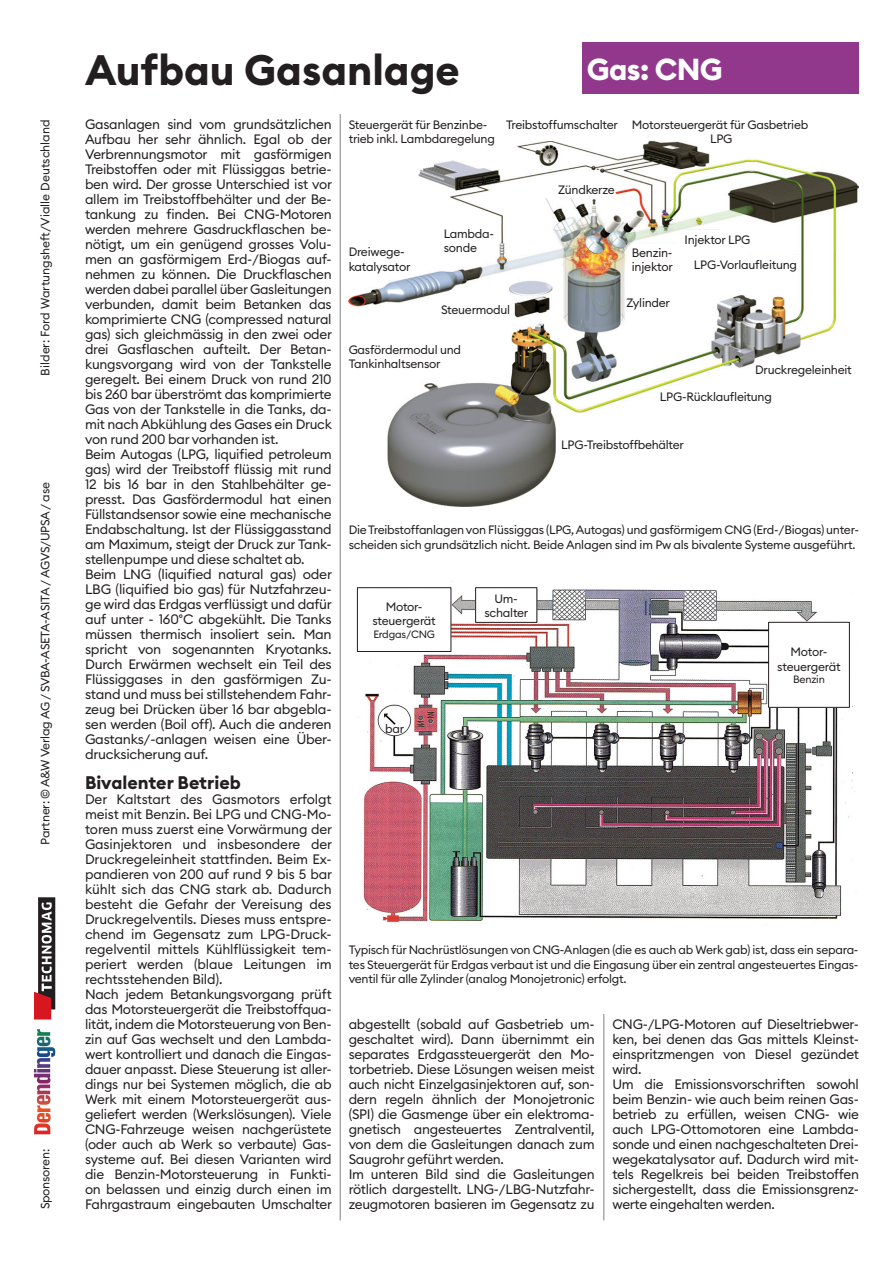
<style>
.page{position:relative;width:893px;height:1263px;background:#fff}
.page>*{position:absolute;margin:0;border:0;box-sizing:border-box;transform-origin:0 0}
.Projektschrift_Übers{font:700 42px "Euclid Circular B";color:#231f20}
.Kapitel-oben_rechts{font:700 30px "Euclid Circular B";letter-spacing:-.02em;color:#fff}
.Text{font:700 18px "Euclid Circular B";color:#231f20}
.Text-2{font:13.5px/15px "Euclid Circular B";letter-spacing:-.02em;color:#231f20;text-align:justify}
.Bildlegende__Bildbes{font:12px/14.4px "Euclid Circular B";letter-spacing:-.02em;color:#231f20}
.Quellen{font:12px "Euclid Circular B";color:#231f20}
.Bildlegende__Bildbes-2{font:10.5px "Euclid Circular B";letter-spacing:-.02em;color:#231f20}
</style>
<div class="page">
<hr style="left:603px;top:1014px;width:1px;height:206px;background:#808285">
<hr style="left:340px;top:114px;width:1px;height:1106px;background:#808285">
<div style="left:38px;top:897px;width:17px;height:112px;background:#231f20"></div>
<svg style="left:34px;top:902px;width:18px;height:117px"></svg>
<svg style="left:37px;top:1029px;width:13px;height:17px"></svg>
<div style="left:583px;top:43px;width:276px;height:51px;background:#91388c"></div>
<img style="left:349px;top:129px;width:510px;height:377px">
<div style="left:649px;top:129px;width:71px;height:11px;background:#fff"></div>
<img style="left:356px;top:581px;width:499px;height:341px">
<div style="left:388px;top:728px;width:13px;height:5px;background:#fff"></div>
<div style="left:349px;top:343px;width:161px;height:26px;background:#fff"></div>
<div style="left:357px;top:588px;width:94px;height:63px;background:#fff"></div>
<div style="left:357px;top:587px;width:94px;height:65px;border:1px solid #231f20"></div>
<div style="left:769px;top:622px;width:80px;height:85px;background:#fff"></div>
<div style="left:768px;top:622px;width:82px;height:86px;border:1px solid #231f20"></div>
<div style="left:349px;top:119px;width:146px;height:40px;background:#fff"></div>
<div style="left:506px;top:119px;width:115px;height:21px;background:#fff"></div>
<div style="left:685px;top:230px;width:85px;height:17px;background:#fff"></div>
<div style="left:530px;top:180px;width:85px;height:18px;background:#fff"></div>
<div style="left:632px;top:244px;width:53px;height:30px;background:#fff"></div>
<div style="left:444px;top:225px;width:53px;height:30px;background:#fff"></div>
<div style="left:349px;top:244px;width:76px;height:29px;background:#fff"></div>
<div style="left:627px;top:294px;width:85px;height:17px;background:#fff"></div>
<div style="left:476px;top:588px;width:61px;height:34px;background:#fff"></div>
<div style="left:475px;top:587px;width:62px;height:36px;border:1px solid #231f20"></div>
<div style="left:425px;top:300px;width:85px;height:18px;background:#fff"></div>
<div style="left:694px;top:255px;width:106px;height:18px;background:#fff"></div>
<div style="left:755px;top:360px;width:106px;height:18px;background:#fff"></div>
<div style="left:660px;top:387px;width:119px;height:17px;background:#fff"></div>
<div style="left:561px;top:435px;width:128px;height:18px;background:#fff"></div>
<p class="Quellen" style="left:37px;top:376px;width:258px;rotate:-90deg">Bilder: Ford Wartungsheft/Vialle Deutschland</p>
<p class="Bildlegende__Bildbes" style="left:38px;top:844px;width:364px;rotate:-90deg">Partner: © A&amp;W Verlag AG / SVBA-ASETA-ASITA / AGVS/UPSA / ase</p>
<p class="Bildlegende__Bildbes" style="left:38px;top:1209px;width:62px;rotate:-90deg">Sponsoren:</p>
<p class="Projektschrift_Übers" style="left:85px;top:43px;width:376px">Aufbau Gasanlage</p>
<p class="Kapitel-oben_rechts" style="left:587px;top:50px;width:138px">Gas: CNG</p>
<p class="Bildlegende__Bildbes" style="left:632px;top:117px;width:178px">Motorsteuergerät für Gasbetrieb</p>
<p class="Bildlegende__Bildbes" style="left:710px;top:132px;width:24px">LPG</p>
<p class="Text-2" style="left:85px;top:117px;width:248px">Gasanlagen sind vom grundsätzlichen Aufbau her sehr ähnlich. Egal ob der Verbrennungsmotor mit gasförmigen Treibstoffen oder mit Flüssiggas betrie&shy;ben wird. Der grosse Unterschied ist vor allem im Treibstoffbehälter und der Be&shy;tankung zu finden. Bei CNG-Motoren werden mehrere Gasdruckflaschen be&shy;nötigt, um ein genügend grosses Volu&shy;men an gasförmigem Erd-/Biogas auf&shy;nehmen zu können. Die Druckflaschen werden dabei parallel über Gasleitungen verbunden, damit beim Betanken das komprimierte CNG (compressed natural gas) sich gleichmässig in den zwei oder drei Gasflaschen aufteilt. Der Betan&shy;kungsvorgang wird von der Tankstelle geregelt. Bei einem Druck von rund 210 bis 260 bar überströmt das komprimierte Gas von der Tankstelle in die Tanks, da&shy;mit nach Abkühlung des Gases ein Druck von rund 200 bar vorhanden ist.</p>
<p class="Text-2" style="left:85px;top:447px;width:248px">Beim Autogas (LPG, liquified petroleum gas) wird der Treibstoff flüssig mit rund 12 bis 16 bar in den Stahlbehälter ge&shy;presst. Das Gasfördermodul hat einen Füllstandsensor sowie eine mechanische Endabschaltung. Ist der Flüssiggasstand am Maximum, steigt der Druck zur Tank&shy;stellenpumpe und diese schaltet ab.</p>
<p class="Text-2" style="left:85px;top:567px;width:248px">Beim LNG (liquified natural gas) oder LBG (liquified bio gas) für Nutzfahrzeu&shy;ge wird das Erdgas verflüssigt und dafür auf unter - 160°C abgekühlt. Die Tanks müssen thermisch insoliert sein. Man spricht von sogenannten Kryotanks.<br>Durch Erwärmen wechselt ein Teil des Flüssiggases in den gasförmigen Zu&shy;stand und muss bei stillstehendem Fahr&shy;zeug bei Drücken über 16 bar abgebla&shy;sen werden (Boil off). Auch die anderen Gastanks/-anlagen weisen eine Über&shy;drucksicherung auf.</p>
<p class="Text" style="left:85px;top:771px;width:157px">Bivalenter Betrieb</p>
<p class="Text-2" style="left:85px;top:792px;width:248px">Der Kaltstart des Gasmotors erfolgt meist mit Benzin. Bei LPG und CNG-Mo&shy;toren muss zuerst eine Vorwärmung der Gasinjektoren und insbesondere der Druckregeleinheit stattfinden. Beim Ex&shy;pandieren von 200 auf rund 9 bis 5 bar kühlt sich das CNG stark ab. Dadurch besteht die Gefahr der Vereisung des Druckregelventils. Dieses muss entspre&shy;chend im Gegensatz zum LPG-Druck&shy;regelventil mittels Kühlflüssigkeit tem&shy;periert werden (blaue Leitungen im rechtsstehenden Bild).</p>
<p class="Text-2" style="left:85px;top:987px;width:248px">Nach jedem Betankungsvorgang prüft das Motorsteuergerät die Treibstoffqua&shy;lität, indem die Motorsteuerung von Ben&shy;zin auf Gas wechselt und den Lambda&shy;wert kontrolliert und danach die Eingas&shy;dauer anpasst. Diese Steuerung ist aller&shy;dings nur bei Systemen möglich, die ab Werk mit einem Motorsteuergerät aus&shy;geliefert werden (Werkslösungen). Viele CNG-Fahrzeuge weisen nachgerüstete (oder auch ab Werk so verbaute) Gas&shy;systeme auf. Bei diesen Varianten wird die Benzin-Motorsteuerung in Funkti&shy;on belassen und einzig durch einen im Fahrgastraum eingebauten Umschalter</p>
<p class="Bildlegende__Bildbes" style="left:349px;top:117px;width:148px">Steuergerät für Benzinbe&shy;trieb inkl. Lambdaregelung</p>
<p class="Bildlegende__Bildbes" style="left:506px;top:117px;width:113px">Treibstoffumschalter</p>
<p class="Bildlegende__Bildbes" style="left:558px;top:182px;width:58px">Zündkerze</p>
<p class="Bildlegende__Bildbes" style="left:444px;top:226px;width:52px">Lambda-</p>
<p class="Bildlegende__Bildbes" style="left:685px;top:232px;width:67px">Injektor LPG</p>
<p class="Bildlegende__Bildbes" style="left:349px;top:245px;width:58px">Dreiwege-</p>
<p class="Bildlegende__Bildbes" style="left:444px;top:241px;width:35px">sonde</p>
<p class="Bildlegende__Bildbes" style="left:349px;top:259px;width:63px">katalysator</p>
<p class="Bildlegende__Bildbes" style="left:632px;top:245px;width:42px">Benzin-</p>
<p class="Bildlegende__Bildbes" style="left:632px;top:260px;width:43px">injektor</p>
<p class="Bildlegende__Bildbes" style="left:694px;top:257px;width:105px">LPG-Vorlaufleitung</p>
<p class="Bildlegende__Bildbes" style="left:627px;top:296px;width:45px">Zylinder</p>
<p class="Bildlegende__Bildbes" style="left:441px;top:302px;width:71px">Steuermodul</p>
<p class="Bildlegende__Bildbes" style="left:349px;top:342px;width:114px">Gasfördermodul und</p>
<p class="Bildlegende__Bildbes" style="left:349px;top:357px;width:94px">Tankinhaltsensor</p>
<p class="Bildlegende__Bildbes" style="left:755px;top:362px;width:98px">Druckregeleinheit</p>
<p class="Bildlegende__Bildbes" style="left:660px;top:389px;width:114px">LPG-Rücklaufleitung</p>
<p class="Bildlegende__Bildbes" style="left:561px;top:437px;width:124px">LPG-Treibstoffbehälter</p>
<p class="Bildlegende__Bildbes" style="left:349px;top:523px;width:512px">Die Treibstoffanlagen von Flüssiggas (LPG, Autogas) und gasförmigem CNG (Erd-/Biogas) unter&shy;scheiden sich grundsätzlich nicht. Beide Anlagen sind im Pw als bivalente Systeme ausgeführt.</p>
<p class="Bildlegende__Bildbes" style="left:495px;top:591px;width:25px">Um-</p>
<p class="Bildlegende__Bildbes" style="left:484px;top:605px;width:45px">schalter</p>
<p class="Bildlegende__Bildbes" style="left:386px;top:599px;width:38px">Motor-</p>
<p class="Bildlegende__Bildbes" style="left:372px;top:614px;width:65px">steuergerät</p>
<p class="Bildlegende__Bildbes-2" style="left:373px;top:627px;width:63px">Erdgas/CNG</p>
<p class="Bildlegende__Bildbes" style="left:791px;top:644px;width:38px">Motor-</p>
<p class="Bildlegende__Bildbes" style="left:777px;top:659px;width:65px">steuergerät</p>
<p class="Bildlegende__Bildbes-2" style="left:793px;top:673px;width:33px">Benzin</p>
<p class="Bildlegende__Bildbes" style="left:385px;top:721px;width:21px">bar</p>
<p class="Bildlegende__Bildbes" style="left:349px;top:942px;width:511px;text-align:justify">Typisch für Nachrüstlösungen von CNG-Anlagen (die es auch ab Werk gab) ist, dass ein separa&shy;tes Steuergerät für Erdgas verbaut ist und die Eingasung über ein zentral angesteuertes Eingas&shy;ventil für alle Zylinder (analog Monojetronic) erfolgt.</p>
<p class="Text-2" style="left:349px;top:1017px;width:248px">abgestellt (sobald auf Gasbetrieb um&shy;geschaltet wird). Dann übernimmt ein separates Erdgassteuergerät den Mo&shy;torbetrieb. Diese Lösungen weisen meist auch nicht Einzelgasinjektoren auf, son&shy;dern regeln ähnlich der Monojetronic (SPI) die Gasmenge über ein elektroma&shy;gnetisch angesteuertes Zentralventil, von dem die Gasleitungen danach zum Saugrohr geführt werden.</p>
<p class="Text-2" style="left:349px;top:1167px;width:248px">Im unteren Bild sind die Gasleitungen rötlich dargestellt. LNG-/LBG-Nutzfahr&shy;zeugmotoren basieren im Gegensatz zu</p>
<p class="Text-2" style="left:612px;top:1017px;width:248px">CNG-/LPG-Motoren auf Dieseltriebwer&shy;ken, bei denen das Gas mittels Kleinst&shy;einspritzmengen von Diesel gezündet wird.</p>
<p class="Text-2" style="left:612px;top:1077px;width:248px">Um die Emissionsvorschriften sowohl beim Benzin- wie auch beim reinen Gas&shy;betrieb zu erfüllen, weisen CNG- wie auch LPG-Ottomotoren eine Lambda&shy;sonde und einen nachgeschalteten Drei&shy;wegekatalysator auf. Dadurch wird mit&shy;tels Regelkreis bei beiden Treibstoffen sichergestellt, dass die Emissionsgrenz&shy;werte eingehalten werden.</p>
</div>
